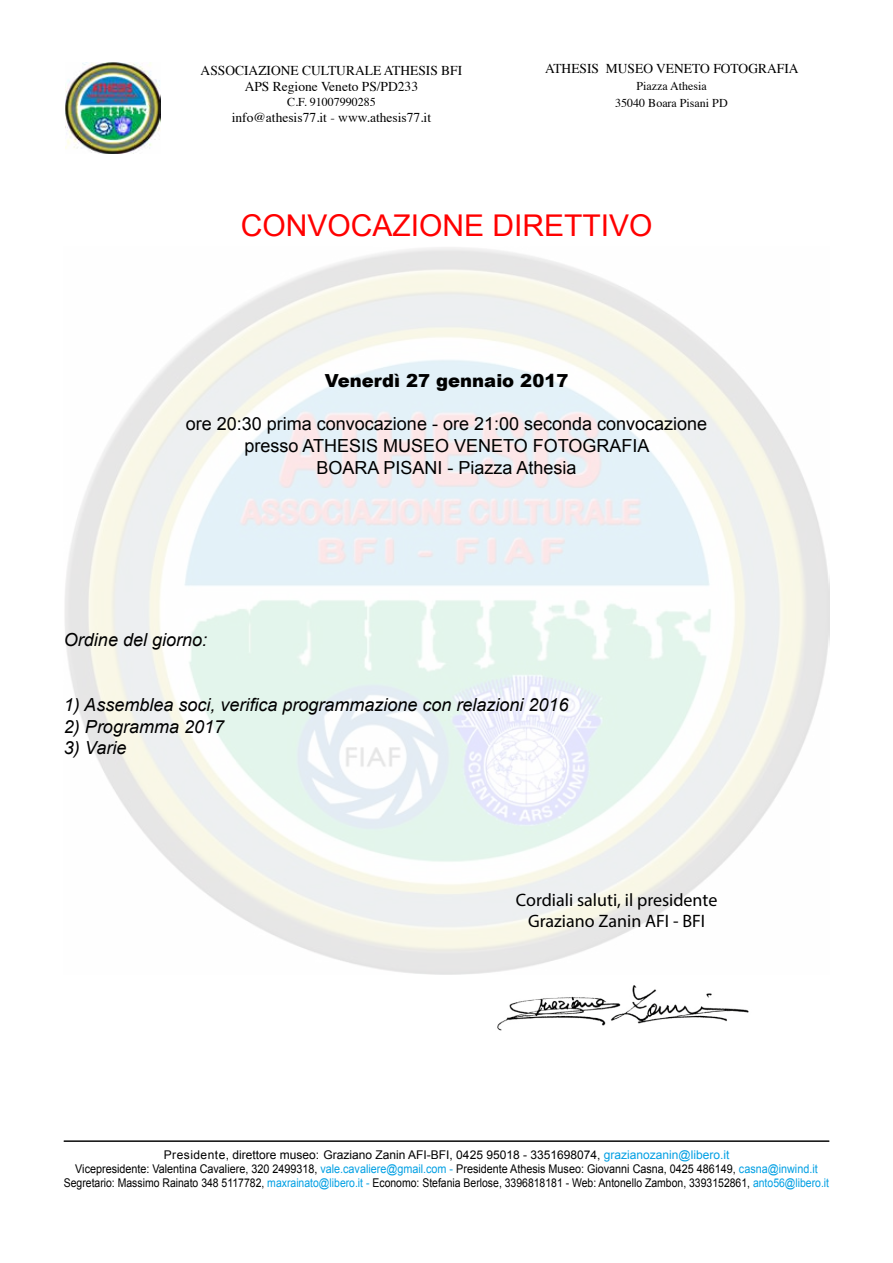
<style>
.page{position:relative;width:893px;height:1263px;background:#fff}
.page>*{position:absolute;margin:0;border:0;box-sizing:border-box;transform-origin:0 0}
.t1{font:30px "Arial";color:#f00}
.t2{font:18px/21.6px "Arial";color:#000;text-align:center}
.t3{font:italic 18px "Arial";color:#000}
.t4{font:18px/21.6px "Myriad Pro";color:#000;text-align:center}
.t5{font:900 18px "Arial";color:#000}
.t6{font:13.5px/16.2px "Times";color:#000;text-align:center}
.t7{font:12px/14.4px "Arial";color:#000;text-align:center}
.t8{font:12px/17.2px "Times";color:#000;text-align:center}
.s1{color:#009fe3}
</style>
<div class="page">
<img style="left:65px;top:247px;width:764px;height:728px">
<img style="left:65px;top:63px;width:96px;height:91px">
<img style="left:497px;top:985px;width:252px;height:46px">
<hr style="left:64px;top:1141px;width:765px;height:1px;background:#000">
<p class="t6" style="left:201px;top:61px;width:263px">ASSOCIAZIONE CULTURALE ATHESIS BFI<br>APS Regione Veneto PS/PD233</p>
<p class="t8" style="left:287px;top:92px;width:90px">C.F. 91007990285</p>
<p class="t6" style="left:232px;top:108px;width:201px">info@athesis77.it - www.athesis77.it</p>
<p class="t6" style="left:545px;top:59px;width:255px">ATHESIS MUSEO VENETO FOTOGRAFIA</p>
<p class="t8" style="left:615px;top:76px;width:114px">Piazza Athesia<br>35040 Boara Pisani PD</p>
<h1 class="t1" style="left:241px;top:206px;width:413px">CONVOCAZIONE DIRETTIVO</h1>
<h2 class="t5" style="left:325px;top:368px;width:245px">Venerdì 27 gennaio 2017</h2>
<h2 class="t2" style="left:186px;top:413px;width:523px">ore 20:30 prima convocazione - ore 21:00 seconda convocazione presso ATHESIS MUSEO VENETO FOTOGRAFIA<br>BOARA PISANI - Piazza Athesia</h2>
<h2 class="t3" style="left:64px;top:628px;width:145px">Ordine del giorno:</h2>
<h2 class="t3" style="left:64px;top:693px;width:506px">1) Assemblea soci, verifica programmazione con relazioni 2016</h2>
<h2 class="t3" style="left:64px;top:715px;width:162px">2) Programma 2017</h2>
<h2 class="t3" style="left:64px;top:736px;width:64px">3) Varie</h2>
<h2 class="t4" style="left:516px;top:888px;width:203px">Cordiali saluti, il presidente<br>Graziano Zanin AFI - BFI</h2>
<p class="t7" style="left:64px;top:1147px;width:767px">Presidente, direttore museo: Graziano Zanin AFI-BFI, 0425 95018 - 3351698074, <span class="s1">grazianozanin@libero.it<br></span>Vicepresidente: Valentina Cavaliere, 320 2499318, <span class="s1">vale.cavaliere@gmail.com -</span> Presidente Athesis Museo: Giovanni Casna, 0425 486149, <span class="s1">casna@inwind.it<br></span>Segretario: Massimo Rainato 348 5117782, <span class="s1">maxrainato@libero.it -</span> Economo: Stefania Berlose, 3396818181 - Web: Antonello Zambon, 3393152861, <span class="s1">anto56@libero.it</span></p>
</div>
